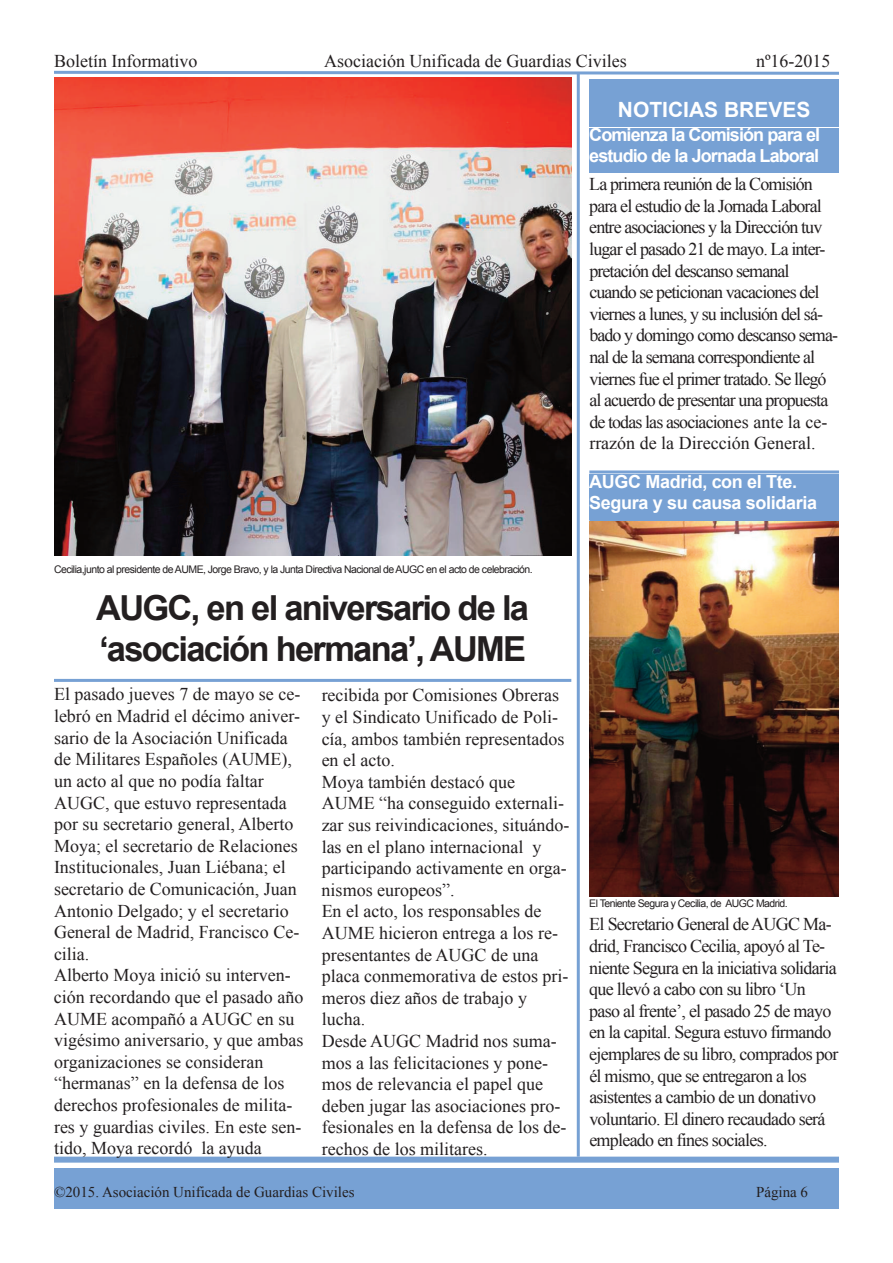
<style>
.page{position:relative;width:893px;height:1263px;background:#fff}
.page>*{position:absolute;margin:0;border:0;box-sizing:border-box;transform-origin:0 0}
.t1{font:700 34.5px/41.4px "Arial";letter-spacing:-.05em;color:#231f20}
.t2{font:700 21px "Arial";color:#fff}
.t3{font:18px/21.6px "Times New Roman";color:#231f20}
.t4{font:18px/21.6px "Times New Roman";letter-spacing:-.05em;color:#231f20}
.t5{font:18px/21.6px "Times New Roman";letter-spacing:-.04em;color:#231f20}
.t6{font:700 18px/21.6px "Arial";letter-spacing:-.05em;color:#fff}
.t7{font:700 18px/21.6px "Arial";letter-spacing:-.02em;color:#fff}
.t8{font:15px "Times New Roman";color:#231f20}
.t9{font:10.5px "Arial";letter-spacing:-.05em;color:#231f20}
</style>
<div class="page">
<div style="left:54px;top:1156px;width:785px;height:6px;background:#77a1d4"></div>
<hr style="left:577px;top:73px;width:3px;height:1084px;background:#77a1d4">
<svg style="left:54px;top:70px;width:785px;height:6px"></svg>
<div style="left:54px;top:1169px;width:785px;height:40px;background:#77a1d4"></div>
<div style="left:589px;top:80px;width:250px;height:47px;background:#77a1d4"></div>
<div style="left:589px;top:128px;width:250px;height:45px;background:#77a1d4"></div>
<div style="left:589px;top:474px;width:250px;height:46px;background:#77a1d4"></div>
<hr style="left:589px;top:519px;width:250px;height:3px;background:#77a1d4">
<hr style="left:589px;top:470px;width:250px;height:3px;background:#77a1d4">
<img style="left:589px;top:522px;width:250px;height:374px">
<img style="left:54px;top:77px;width:517px;height:479px">
<hr style="left:54px;top:679px;width:517px;height:3px;background:#77a1d4">
<p class="t3" style="left:54px;top:50px;width:145px">Boletín Informativo</p>
<p class="t3" style="left:324px;top:50px;width:304px">Asociación Unificada de Guardias Civiles</p>
<p class="t3" style="left:756px;top:50px;width:76px">nº16-2015</p>
<p class="t9" style="left:54px;top:564px;width:480px">Cecilia,junto al presidente de AUME, Jorge Bravo, y la Junta Directiva Nacional de AUGC en el acto de celebración.</p>
<p class="t2" style="left:618px;top:98px;width:194px">NOTICIAS BREVES</p>
<p class="t6" style="left:589px;top:124px;width:232px">Comienza la Comisión para el estudio de la Jornada Laboral</p>
<p class="t4" style="left:589px;top:173px;width:250px">La primera reunión de la Comisión para el estudio de la Jornada Laboral entre asociaciones y la Dirección tuv lugar el pasado 21 de mayo. La inter&shy;pretación del descanso semanal cuando se peticionan vacaciones del viernes a lunes, y su inclusión del sá&shy;bado y domingo como descanso sema&shy;nal de la semana correspondiente al viernes fue el primer tratado. Se llegó al acuerdo de presentar una propuesta de todas las asociaciones ante la ce&shy;rrazón de la Dirección General.</p>
<p class="t7" style="left:589px;top:471px;width:229px">AUGC Madrid, con el Tte.<br>Segura y su causa solidaria</p>
<h1 class="t1" style="left:96px;top:587px;width:434px">AUGC, en el aniversario de la ‘asociación hermana’, AUME</h1>
<p class="t3" style="left:54px;top:684px;width:251px">El pasado jueves 7 de mayo se ce&shy;lebró en Madrid el décimo aniver&shy;sario de la Asociación Unificada de Militares Españoles (AUME), un acto al que no podía faltar<br>AUGC, que estuvo representada por su secretario general, Alberto<br>Moya; el secretario de Relaciones<br>Institucionales, Juan Liébana; el secretario de Comunicación, Juan<br>Antonio Delgado; y el secretario<br>General de Madrid, Francisco Ce&shy;cilia.<br>Alberto Moya inició su interven&shy;ción recordando que el pasado año<br>AUME acompañó a AUGC en su vigésimo aniversario, y que ambas organizaciones se consideran “hermanas” en la defensa de los derechos profesionales de milita&shy;res y guardias civiles. En este sen&shy;tido, Moya recordó la ayuda</p>
<p class="t8" style="left:54px;top:1184px;width:302px">©2015. Asociación Unificada de Guardias Civiles</p>
<p class="t8" style="left:756px;top:1184px;width:54px">Página 6</p>
<p class="t3" style="left:322px;top:684px;width:249px">recibida por Comisiones Obreras y el Sindicato Unificado de Poli&shy;cía, ambos también representados en el acto.<br>Moya también destacó que<br>AUME “ha conseguido externali&shy;zar sus reivindicaciones, situándo&shy;las en el plano internacional y participando activamente en orga&shy;nismos europeos”.<br>En el acto, los responsables de<br>AUME hicieron entrega a los re&shy;presentantes de AUGC de una placa conmemorativa de estos pri&shy;meros diez años de trabajo y lucha.<br>Desde AUGC Madrid nos suma&shy;mos a las felicitaciones y pone&shy;mos de relevancia el papel que deben jugar las asociaciones pro&shy;fesionales en la defensa de los de&shy;rechos de los militares.</p>
<p class="t9" style="left:589px;top:898px;width:200px">El Teniente Segura y Cecilia, de AUGC Madrid.</p>
<p class="t5" style="left:589px;top:913px;width:251px">El Secretario General deAUGC Ma&shy;drid, Francisco Cecilia, apoyó al Te&shy;niente Segura en la iniciativa solidaria que llevó a cabo con su libro ‘Un paso al frente’, el pasado 25 de mayo en la capital. Segura estuvo firmando ejemplares de su libro, comprados por él mismo, que se entregaron a los asistentes a cambio de un donativo voluntario. El dinero recaudado será empleado en fines sociales.</p>
</div>
